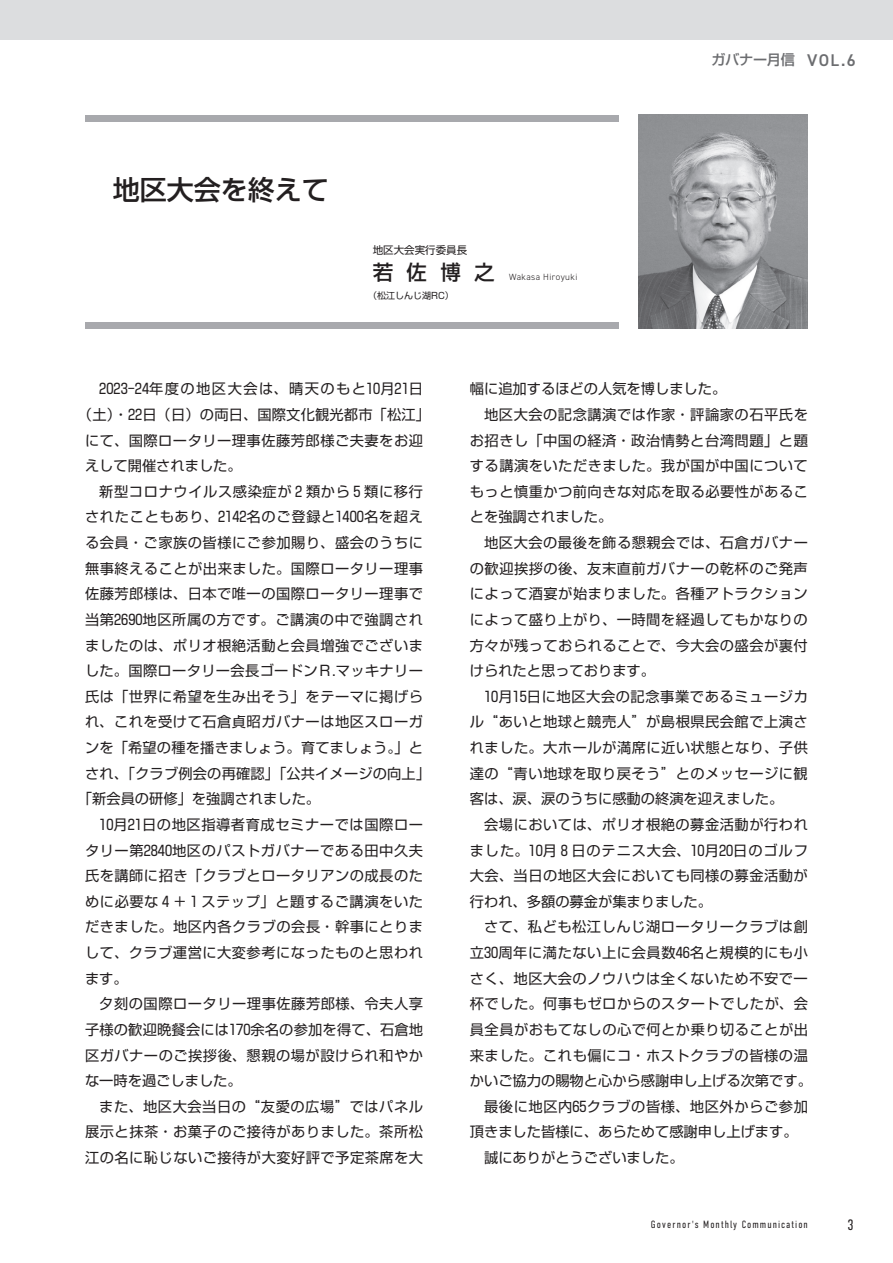
<style>
.page{position:relative;width:893px;height:1263px;background:#fff}
.page>*{position:absolute;margin:0;border:0;box-sizing:border-box;transform-origin:0 0}
.t1{font:500 27px "Shin Go Pr 6";color:#231f20}
.t2{font:500 20.4px "Shin Go Pr 6";color:#231f20}
.t3{font:600 16.95px "DIN2014";color:#6c6d70}
.t4{font:300 15px "DIN Condensed";color:#231f20}
.t5{font:14.25px "Shin Go Pr 6";letter-spacing:.035em;color:#231f20}
.t6{font:14.25px "Shin Go Pr 6";color:#231f20}
.t7{font:14.25px "Shin Go Pr 6";letter-spacing:.01em;color:#231f20}
.t8{font:14.25px "Shin Go Pr 6";letter-spacing:.06em;color:#231f20}
.t9{font:500 14.1px "P Shin Go Pr 6 N";letter-spacing:-.01em;color:#6c6d70}
.t10{font:300 10.5px "DIN Condensed";letter-spacing:.1em;color:#231f20}
.t11{font:10.5px "Shin Go Pr 6";color:#231f20}
.t12{font:300 9px "DIN2014";letter-spacing:.05em;color:#231f20}
.t13{font:9px "Shin Go Pr 6";color:#231f20}
</style>
<div class="page">
<img style="left:639px;top:115px;width:169px;height:213px">
<div style="left:85px;top:115px;width:533px;height:6px;background:#a8a9ad"></div>
<div style="left:85px;top:322px;width:533px;height:6px;background:#a8a9ad"></div>
<div style="left:0;top:0;width:893px;height:40px;background:#dcdddf"></div>
<h1 class="t1" style="left:113px;top:167px;width:217px">地区大会を終えて</h1>
<p class="t11" style="left:373px;top:241px;width:96px">地区大会実行委員長</p>
<p class="t13" style="left:368px;top:288px;width:87px">（松江しんじ湖RC）</p>
<h2 class="t2" style="left:373px;top:255px;width:123px">若佐博之</h2>
<p class="t12" style="left:509px;top:271px;width:70px">Wakasa Hiroyuki</p>
<p class="t9" style="left:711px;top:48px;width:85px">ガバナー月信</p>
<p class="t3" style="left:807px;top:49px;width:50px">VOL.6</p>
<p class="t5" style="left:99px;top:377px;width:325px">2023-24年度の地区大会は、晴天のもと10月21日</p>
<p class="t7" style="left:78px;top:403px;width:354px">（土）・22日（日）の両日、国際文化観光都市「松江」</p>
<p class="t5" style="left:85px;top:428px;width:339px">にて、国際ロータリー理事佐藤芳郎様ご夫妻をお迎</p>
<p class="t6" style="left:85px;top:454px;width:158px">えして開催されました。</p>
<p class="t5" style="left:99px;top:480px;width:325px">新型コロナウイルス感染症が 2 類から 5 類に移行</p>
<p class="t5" style="left:85px;top:505px;width:340px">されたこともあり、2142名のご登録と1400名を超え</p>
<p class="t5" style="left:85px;top:531px;width:340px">る会員・ご家族の皆様にご参加賜り、盛会のうちに</p>
<p class="t5" style="left:85px;top:556px;width:339px">無事終えることが出来ました。国際ロータリー理事</p>
<p class="t5" style="left:85px;top:582px;width:339px">佐藤芳郎様は、日本で唯一の国際ロータリー理事で</p>
<p class="t5" style="left:85px;top:608px;width:340px">当第2690地区所属の方です。ご講演の中で強調され</p>
<p class="t5" style="left:85px;top:633px;width:339px">ましたのは、ポリオ根絶活動と会員増強でございま</p>
<p class="t5" style="left:85px;top:659px;width:339px">した。国際ロータリー会長ゴードンＲ.マッキナリー</p>
<p class="t5" style="left:85px;top:685px;width:339px">氏は「世界に希望を生み出そう」をテーマに掲げら</p>
<p class="t5" style="left:85px;top:710px;width:339px">れ、これを受けて石倉貞昭ガバナーは地区スローガ</p>
<p class="t7" style="left:85px;top:736px;width:340px">ンを「希望の種を播きましょう。育てましょう。」と</p>
<p class="t7" style="left:85px;top:761px;width:347px">され、「クラブ例会の再確認」「公共イメージの向上」</p>
<p class="t6" style="left:78px;top:787px;width:244px">「新会員の研修」を強調されました。</p>
<p class="t5" style="left:99px;top:813px;width:325px">10月21日の地区指導者育成セミナーでは国際ロー</p>
<p class="t5" style="left:85px;top:838px;width:340px">タリー第2840地区のパストガバナーである田中久夫</p>
<p class="t5" style="left:85px;top:864px;width:339px">氏を講師に招き「クラブとロータリアンの成長のた</p>
<p class="t5" style="left:85px;top:890px;width:340px">めに必要な 4 ＋ 1 ステップ」と題するご講演をいた</p>
<p class="t5" style="left:85px;top:915px;width:340px">だきました。地区内各クラブの会長・幹事にとりま</p>
<p class="t5" style="left:85px;top:941px;width:339px">して、クラブ運営に大変参考になったものと思われ</p>
<p class="t5" style="left:85px;top:966px;width:44px">ます。</p>
<p class="t5" style="left:99px;top:992px;width:325px">夕刻の国際ロータリー理事佐藤芳郎様、令夫人享</p>
<p class="t7" style="left:85px;top:1018px;width:340px">子様の歓迎晩餐会には170余名の参加を得て、石倉地</p>
<p class="t5" style="left:85px;top:1043px;width:339px">区ガバナーのご挨拶後、懇親の場が設けられ和やか</p>
<p class="t6" style="left:85px;top:1069px;width:158px">な一時を過ごしました。</p>
<p class="t5" style="left:99px;top:1095px;width:325px">また、地区大会当日の“友愛の広場”ではパネル</p>
<p class="t5" style="left:85px;top:1120px;width:340px">展示と抹茶・お菓子のご接待がありました。茶所松</p>
<p class="t5" style="left:85px;top:1146px;width:340px">江の名に恥じないご接待が大変好評で予定茶席を大</p>
<p class="t6" style="left:470px;top:377px;width:258px">幅に追加するほどの人気を博しました。</p>
<p class="t5" style="left:484px;top:403px;width:325px">地区大会の記念講演では作家・評論家の石平氏を</p>
<p class="t5" style="left:470px;top:428px;width:340px">お招きし「中国の経済・政治情勢と台湾問題」と題</p>
<p class="t5" style="left:470px;top:454px;width:339px">する講演をいただきました。我が国が中国について</p>
<p class="t5" style="left:470px;top:480px;width:340px">もっと慎重かつ前向きな対応を取る必要性があるこ</p>
<p class="t6" style="left:470px;top:505px;width:144px">とを強調されました。</p>
<p class="t5" style="left:484px;top:531px;width:325px">地区大会の最後を飾る懇親会では、石倉ガバナー</p>
<p class="t5" style="left:470px;top:557px;width:339px">の歓迎挨拶の後、友末直前ガバナーの乾杯のご発声</p>
<p class="t5" style="left:470px;top:582px;width:339px">によって酒宴が始まりました。各種アトラクション</p>
<p class="t5" style="left:470px;top:608px;width:339px">によって盛り上がり、一時間を経過してもかなりの</p>
<p class="t5" style="left:470px;top:633px;width:339px">方々が残っておられることで、今大会の盛会が裏付</p>
<p class="t6" style="left:470px;top:659px;width:187px">けられたと思っております。</p>
<p class="t5" style="left:484px;top:685px;width:325px">10月15日に地区大会の記念事業であるミュージカ</p>
<p class="t5" style="left:470px;top:710px;width:339px">ル“あいと地球と競売人”が島根県民会館で上演さ</p>
<p class="t5" style="left:470px;top:736px;width:340px">れました。大ホールが満席に近い状態となり、子供</p>
<p class="t5" style="left:470px;top:761px;width:339px">達の“青い地球を取り戻そう”とのメッセージに観</p>
<p class="t6" style="left:470px;top:787px;width:315px">客は、涙、涙のうちに感動の終演を迎えました。</p>
<p class="t5" style="left:484px;top:813px;width:325px">会場においては、ポリオ根絶の募金活動が行われ</p>
<p class="t8" style="left:470px;top:838px;width:340px">ました。10月 8 日のテニス大会、10月20日のゴルフ</p>
<p class="t5" style="left:470px;top:864px;width:339px">大会、当日の地区大会においても同様の募金活動が</p>
<p class="t6" style="left:470px;top:890px;width:244px">行われ、多額の募金が集まりました。</p>
<p class="t5" style="left:484px;top:915px;width:325px">さて、私ども松江しんじ湖ロータリークラブは創</p>
<p class="t5" style="left:470px;top:941px;width:340px">立30周年に満たない上に会員数46名と規模的にも小</p>
<p class="t5" style="left:470px;top:966px;width:339px">さく、地区大会のノウハウは全くないため不安で一</p>
<p class="t5" style="left:470px;top:992px;width:340px">杯でした。何事もゼロからのスタートでしたが、会</p>
<p class="t5" style="left:470px;top:1018px;width:340px">員全員がおもてなしの心で何とか乗り切ることが出</p>
<p class="t5" style="left:470px;top:1043px;width:340px">来ました。これも偏にコ・ホストクラブの皆様の温</p>
<p class="t6" style="left:470px;top:1069px;width:343px">かいご協力の賜物と心から感謝申し上げる次第です。</p>
<p class="t5" style="left:484px;top:1095px;width:325px">最後に地区内65クラブの皆様、地区外からご参加</p>
<p class="t6" style="left:470px;top:1120px;width:329px">頂きました皆様に、あらためて感謝申し上げます。</p>
<p class="t6" style="left:484px;top:1146px;width:201px">誠にありがとうございました。</p>
<p class="t10" style="left:651px;top:1219px;width:159px">Governor's Monthly Communication</p>
<p class="t4" style="left:847px;top:1216px;width:8px">3</p>
</div>
